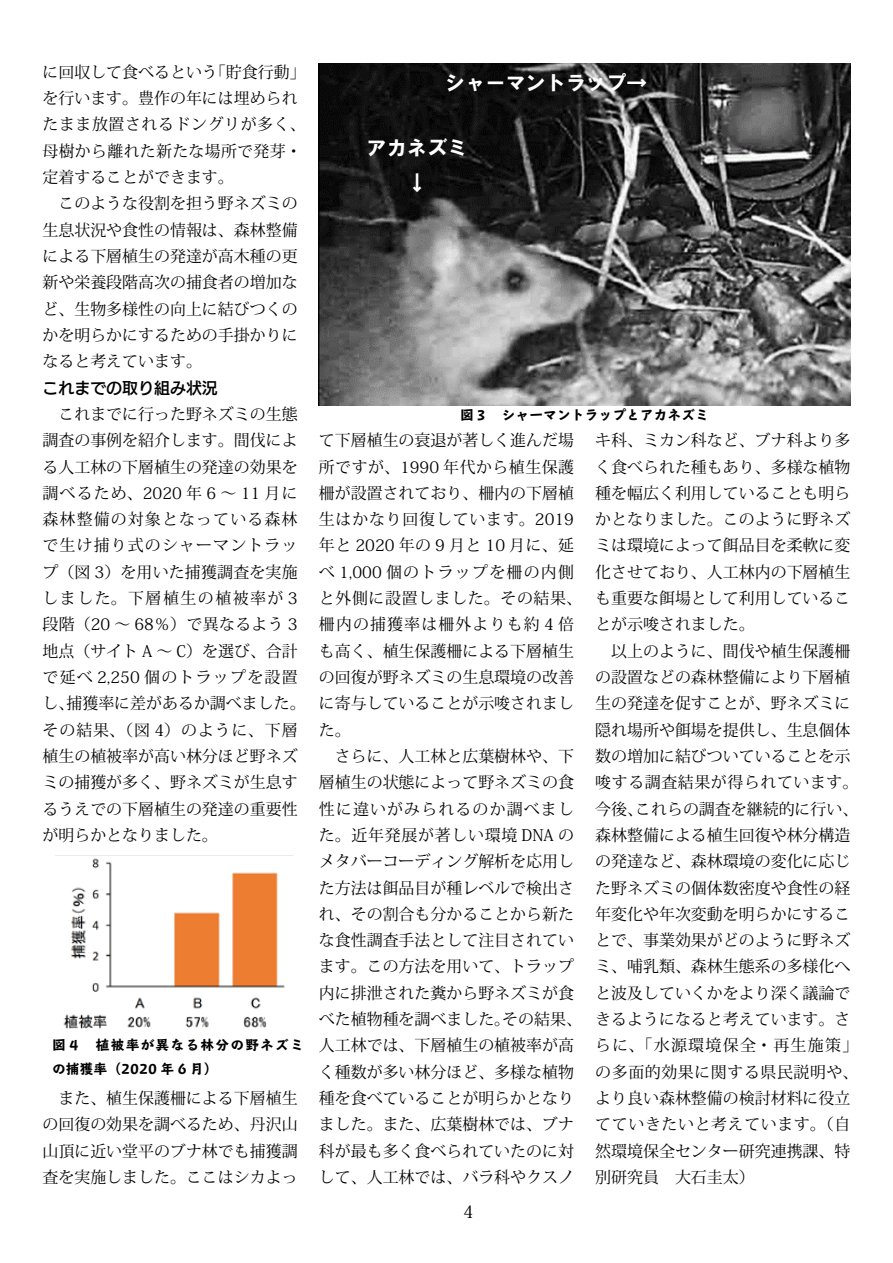
<style>
.page{position:relative;width:893px;height:1263px;background:#fff}
.page>*{position:absolute;margin:0;border:0;box-sizing:border-box;transform-origin:0 0}
.t1{font:20.25px "HGS Soei Kakugothic UB";color:#fff}
.t2{font:16.95px "Koz Min Pr 6 N";color:#000}
.t3{font:15.9px/26.2px "Koz Min Pr 6 N";color:#000}
.t4{font:15.9px "UD Kakugo Large Pr 6 N DB";color:#000}
.t5{font:700 expanded 13.8px/24.2px "TBC Go Std";letter-spacing:.08em;color:#000}
.t6{font:700 expanded 13.8px "TBC Go Std";color:#000}
</style>
<div class="page">
<img style="left:319px;top:64px;width:531px;height:341px">
<img style="left:55px;top:855px;width:239px;height:174px">
<p class="t3" style="left:43px;top:59px;width:265px">に回収して食べるという「貯食行動」を行います。豊作の年には埋められたまま放置されるドングリが多く、母樹から離れた新たな場所で発芽・定着することができます。<br>　このような役割を担う野ネズミの生息状況や食性の情報は、森林整備による下層植生の発達が高木種の更新や栄養段階高次の捕食者の増加など、生物多様性の向上に結びつくのかを明らかにするための手掛かりになると考えています。</p>
<p class="t4" style="left:43px;top:379px;width:177px">これまでの取り組み状況</p>
<p class="t3" style="left:43px;top:401px;width:265px">　これまでに行った野ネズミの生態調査の事例を紹介します。間伐による人工林の下層植生の発達の効果を調べるため、2020 年 6 ～ 11 月に森林整備の対象となっている森林で生け捕り式のシャーマントラップ（図 3）を用いた捕獲調査を実施しました。下層植生の植被率が 3段階（20 ～ 68％）で異なるよう 3地点（サイト A ～ C）を選び、合計で延べ 2,250 個のトラップを設置し、捕獲率に差があるか調べました。その結果、（図 4）のように、下層植生の植被率が高い林分ほど野ネズミの捕獲が多く、野ネズミが生息するうえでの下層植生の発達の重要性が明らかとなりました。</p>
<p class="t5" style="left:52px;top:1032px;width:253px">図４　植被率が異なる林分の野ネズミの捕獲率（2020 年 6 月）</p>
<p class="t3" style="left:43px;top:1085px;width:257px;text-align:justify">　また、植生保護柵による下層植生の回復の効果を調べるため、丹沢山山頂に近い堂平のブナ林でも捕獲調査を実施しました。ここはシカよっ</p>
<p class="t1" style="left:445px;top:72px;width:203px">シャーマントラップ→</p>
<p class="t1" style="left:367px;top:137px;width:102px">アカネズミ</p>
<p class="t6" style="left:460px;top:403px;width:250px">図３　シャーマントラップとアカネズミ</p>
<p class="t3" style="left:319px;top:428px;width:265px">て下層植生の衰退が著しく進んだ場所ですが、1990 年代から植生保護柵が設置されており、柵内の下層植生はかなり回復しています。2019年と 2020 年の 9 月と 10 月に、延べ 1,000 個のトラップを柵の内側と外側に設置しました。その結果、柵内の捕獲率は柵外よりも約 4 倍も高く、植生保護柵による下層植生の回復が野ネズミの生息環境の改善に寄与していることが示唆されました。<br>　さらに、人工林と広葉樹林や、下層植生の状態によって野ネズミの食性に違いがみられるのか調べました。近年発展が著しい環境 DNA のメタバーコーディング解析を応用した方法は餌品目が種レベルで検出され、その割合も分かることから新たな食性調査手法として注目されています。この方法を用いて、トラップ内に排泄された糞から野ネズミが食べた植物種を調べました。その結果、人工林では、下層植生の植被率が高く種数が多い林分ほど、多様な植物種を食べていることが明らかとなりました。また、広葉樹林では、ブナ科が最も多く食べられていたのに対して、人工林では、バラ科やクスノ</p>
<p class="t3" style="left:595px;top:428px;width:265px">キ科、ミカン科など、ブナ科より多く食べられた種もあり、多様な植物種を幅広く利用していることも明らかとなりました。このように野ネズミは環境によって餌品目を柔軟に変化させており、人工林内の下層植生も重要な餌場として利用していることが示唆されました。<br>　以上のように、間伐や植生保護柵の設置などの森林整備により下層植生の発達を促すことが、野ネズミに隠れ場所や餌場を提供し、生息個体数の増加に結びついていることを示唆する調査結果が得られています。今後、これらの調査を継続的に行い、森林整備による植生回復や林分構造の発達など、森林環境の変化に応じた野ネズミの個体数密度や食性の経年変化や年次変動を明らかにすることで、事業効果がどのように野ネズミ、哺乳類、森林生態系の多様化へと波及していくかをより深く議論できるようになると考えています。さらに、「水源環境保全・再生施策」の多面的効果に関する県民説明や、より良い森林整備の検討材料に役立てていきたいと考えています。（自然環境保全センター研究連携課、特別研究員　大石圭太）</p>
<p class="t2" style="left:463px;top:1203px;width:12px">4</p>
</div>
